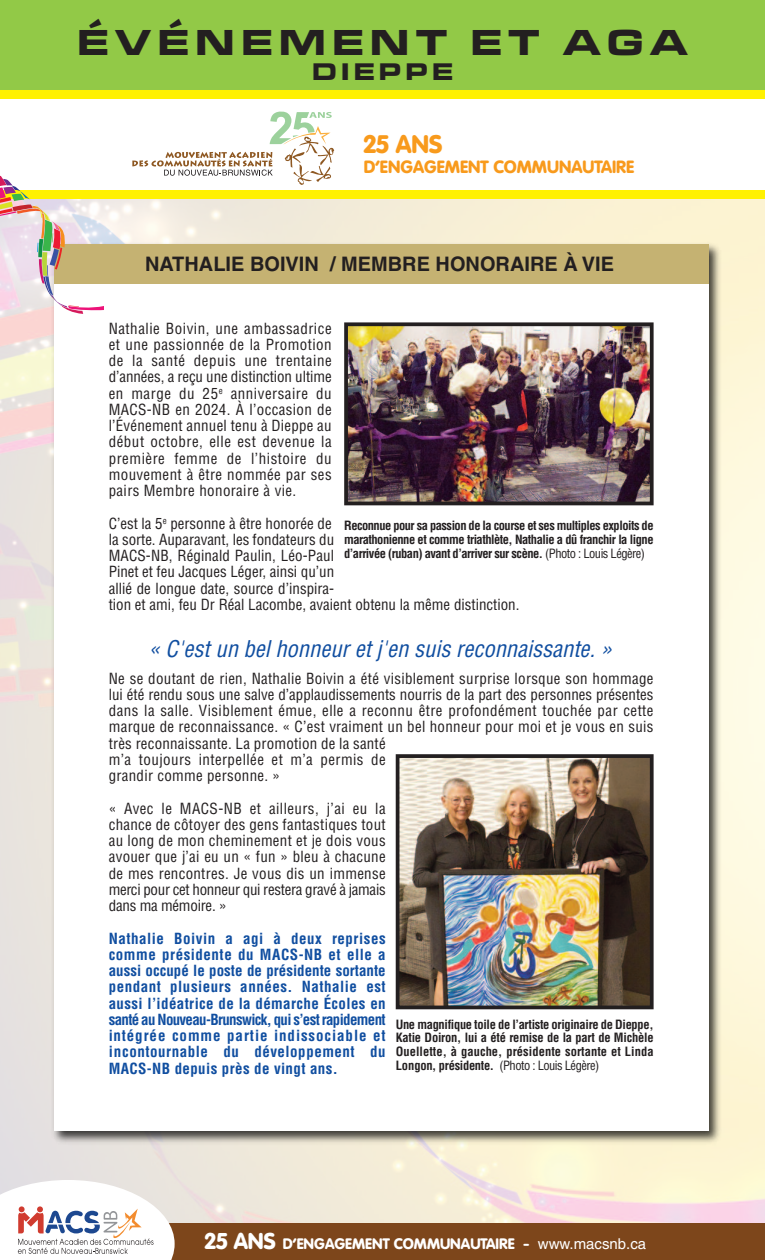
<style>
.page{position:relative;width:765px;height:1260px;background:#fff}
.page>*{position:absolute;margin:0;border:0;box-sizing:border-box;transform-origin:0 0}
.t1{font:37.5px "Microgramma D Bold Exte";letter-spacing:.2em;color:#231f20}
.t2{font:25px "Microgramma D Bold Exte";letter-spacing:.2em;color:#231f20}
.t3{font:900 25px "VAG Rounded";color:#f89a1c}
.t4{font:italic condensed 22.5px "Helvetica";color:#104ea0}
.t5{font:700 20px "Helvetica";color:#231f20}
.t6{font:900 17.5px "VAG Rounded";color:#f89a1c}
.t7{font:condensed 15px/16.2px "Helvetica";letter-spacing:.015em;color:#231f20;text-align:justify}
.t8{font:700 condensed 15px/16.2px "Helvetica";letter-spacing:.035em;color:#104ea0;text-align:justify}
.t9{font:900 15px "VAG Rounded";color:#fff}
.t10{font:700 condensed 12.5px/13.8px "Helvetica";letter-spacing:-.03em;color:#231f20;text-align:justify}
.s1{font-weight:400}
.s2{font-size:22.5px}
.s3{font-family:"Helvetica";font-weight:400}
</style>
<div class="page">
<div style="left:0;top:0;width:765px;height:99px;background:#92c947"></div>
<img style="left:49px;top:239px;width:675px;height:908px">
<div style="left:54px;top:244px;width:655px;height:887px;background:#fff"></div>
<div style="left:54px;top:244px;width:655px;height:40px;background:#c5b272"></div>
<div style="left:112px;top:1223px;width:653px;height:37px;background:#7d461b"></div>
<svg style="left:0;top:1180px;width:175px;height:80px"></svg>
<svg style="left:132px;top:112px;width:202px;height:73px"></svg>
<div style="left:0;top:191px;width:765px;height:8px;background:#fff101"></div>
<div style="left:0;top:91px;width:765px;height:8px;background:#fff101"></div>
<img style="left:349px;top:327px;width:300px;height:173px">
<div style="left:344px;top:322px;width:310px;height:183px;border:4px solid #231f20"></div>
<img style="left:401px;top:759px;width:248px;height:245px">
<div style="left:396px;top:754px;width:258px;height:255px;border:4px solid #231f20"></div>
<svg style="left:0;top:176px;width:104px;height:138px"></svg>
<h1 class="t1" style="left:78px;top:20px;width:611px">ÉVÉNEMENT ET AGA</h1>
<h2 class="t2" style="left:312px;top:57px;width:142px">DIEPPE</h2>
<h2 class="t3" style="left:364px;top:134px;width:80px">25 ANS</h2>
<p class="t6" style="left:364px;top:160px;width:272px">D’ENGAGEMENT COMMUNAUTAIRE</p>
<h3 class="t5" style="left:145px;top:257px;width:470px">NATHALIE BOIVIN / MEMBRE HONORAIRE À VIE</h3>
<p class="t7" style="left:109px;top:320px;width:224px">Nathalie Boivin, une ambassadrice et une passionnée de la Promotion de la santé depuis une trentaine d’années, a reçu une distinction ultime en marge du 25<sup>e</sup> anniversaire du MACS-NB en 2024. À l’occasion de l’Événement annuel tenu à Dieppe au début octobre, elle est devenue la première femme de l’histoire du mouvement à être nommée par ses pairs Membre honoraire à vie.</p>
<p class="t7" style="left:109px;top:515px;width:412px;text-align:left">C’est la 5<sup>e</sup> personne à être honorée de<br>la sorte. Auparavant, les fondateurs du<br>MACS-NB, Réginald Paulin, Léo-Paul<br>Pinet et feu Jacques Léger, ainsi qu’un<br>allié de longue date, source d’inspira-<br>tion et ami, feu Dr Réal Lacombe, avaient obtenu la même distinction.</p>
<h3 class="t4" style="left:149px;top:637px;width:465px">« C'est un bel honneur et j'en suis reconnaissante. »</h3>
<p class="t7" style="left:109px;top:670px;width:546px;text-align:left">Ne se doutant de rien, Nathalie Boivin a été visiblement surprise lorsque son hommage lui été rendu sous une salve d’applaudissements nourris de la part des personnes présentes dans la salle. Visiblement émue, elle a reconnu être profondément touchée par cette marque de reconnaissance. « C’est vraiment un bel honneur pour moi et je vous en suis très reconnaissante. La promotion de la santé<br>m’a toujours interpellée et m’a permis de<br>grandir comme personne. »</p>
<p class="t7" style="left:109px;top:800px;width:278px">« Avec le MACS-NB et ailleurs, j’ai eu la chance de côtoyer des gens fantastiques tout au long de mon cheminement et je dois vous avouer que j’ai eu un « fun » bleu à chacune de mes rencontres. Je vous dis un immense merci pour cet honneur qui restera gravé à jamais dans ma mémoire. »</p>
<p class="t8" style="left:109px;top:930px;width:279px">Nathalie Boivin a agi à deux reprises comme présidente du MACS-NB et elle a aussi occupé le poste de présidente sortante pendant plusieurs années. Nathalie est aussi l’idéatrice de la démarche Écoles en santé au Nouveau-Brunswick, qui s’est rapidement intégrée comme partie indissociable et incontournable du développement du MACS-NB depuis près de vingt ans.</p>
<p class="t10" style="left:344px;top:519px;width:311px">Reconnue pour sa passion de la course et ses multiples exploits de marathonienne et comme triathlète, Nathalie a dû franchir la ligne d’arrivée (ruban) avant d’arriver sur scène. <span class="s1">(Photo : Louis Légère)</span></p>
<p class="t10" style="left:396px;top:1018px;width:259px">Une magnifique toile de l’artiste originaire de Dieppe, Katie Doiron, lui a été remise de la part de Michèle Ouellette, à gauche, présidente sortante et Linda Longon, présidente. <span class="s1">(Photo : Louis Légère)</span></p>
<p class="t9" style="left:205px;top:1238px;width:443px"><span class="s2">25 ANS</span> D’ENGAGEMENT COMMUNAUTAIRE - <span class="s3">www.macsnb.ca</span></p>
</div>
